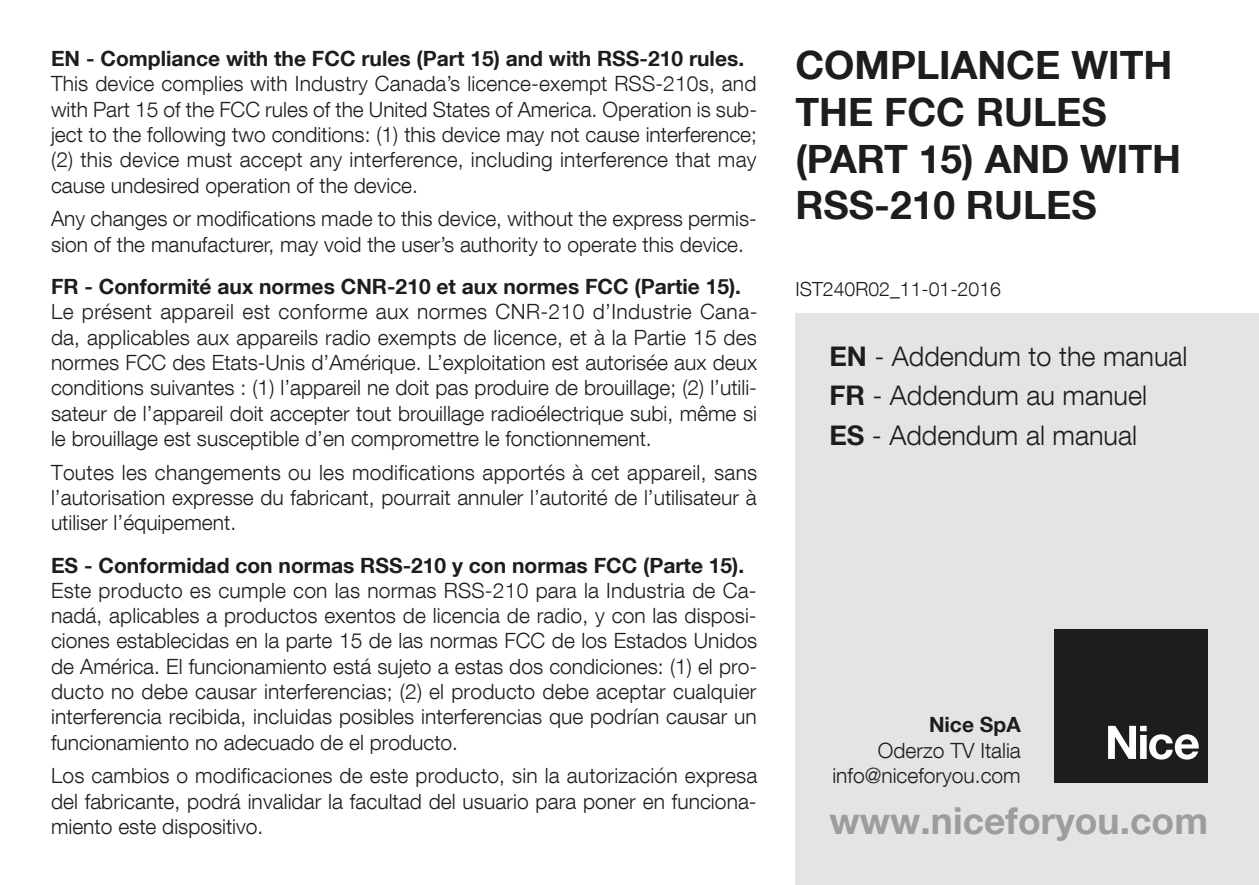
<style>
.page{position:relative;width:1259px;height:885px;background:#fff}
.page>*{position:absolute;margin:0;border:0;box-sizing:border-box;transform-origin:0 0}
.t1{font:700 39px/46.8px "Helvetica Neue LT Com";color:#1d1d1b}
.t2{font:700 37.2px "Helvetica Neue LT Com";color:#9d9d9d}
.t3{font:300 27px/39px "Helvetica Neue LT Com";color:#1d1d1b}
.t4{font:300 21px/25.2px "Helvetica Neue LT Com";color:#1d1d1b;text-align:justify}
.t5{font:700 21px "Helvetica Neue LT Com";color:#1d1d1b}
.t6{font:300 19.5px "Helvetica Neue LT Com";color:#1d1d1b}
.s1{font-weight:700}
</style>
<div class="page">
<div style="left:795px;top:313px;width:464px;height:571px;background:#e4e4e3"></div>
<div style="left:1054px;top:629px;width:154px;height:153px;background:#1d1d1b"></div>
<svg style="left:1108px;top:725px;width:91px;height:34px"></svg>
<p class="t5" style="left:51px;top:45px;width:694px">EN - Compliance with the FCC rules (Part 15) and with RSS-210 rules.</p>
<p class="t4" style="left:51px;top:71px;width:707px">This device complies with Industry Canada’s licence-exempt RSS-210s, and with Part 15 of the FCC rules of the United States of America. Operation is sub&shy;ject to the following two conditions: (1) this device may not cause interference; (2) this device must accept any interference, including interference that may cause undesired operation of the device.</p>
<p class="t4" style="left:51px;top:206px;width:707px">Any changes or modifications made to this device, without the express permis&shy;sion of the manufacturer, may void the user’s authority to operate this device.</p>
<p class="t5" style="left:51px;top:273px;width:691px">FR - Conformité aux normes CNR-210 et aux normes FCC (Partie 15).</p>
<p class="t4" style="left:51px;top:299px;width:708px">Le présent appareil est conforme aux normes CNR-210 d’Industrie Cana&shy;da, applicables aux appareils radio exempts de licence, et à la Partie 15 des normes FCC des Etats-Unis d’Amérique. L’exploitation est autorisée aux deux conditions suivantes : (1) l’appareil ne doit pas produire de brouillage; (2) l’utili&shy;sateur de l’appareil doit accepter tout brouillage radioélectrique subi, même si le brouillage est susceptible d’en compromettre le fonctionnement.</p>
<p class="t4" style="left:51px;top:459px;width:708px">Toutes les changements ou les modifications apportés à cet appareil, sans l’autorisation expresse du fabricant, pourrait annuler l’autorité de l’utilisateur à utiliser l’équipement.</p>
<p class="t5" style="left:51px;top:551px;width:695px">ES - Conformidad con normas RSS-210 y con normas FCC (Parte 15).</p>
<p class="t4" style="left:51px;top:577px;width:707px">Este producto es cumple con las normas RSS-210 para la Industria de Ca&shy;nadá, aplicables a productos exentos de licencia de radio, y con las disposi&shy;ciones establecidas en la parte 15 de las normas FCC de los Estados Unidos de América. El funcionamiento está sujeto a estas dos condiciones: (1) el pro&shy;ducto no debe causar interferencias; (2) el producto debe aceptar cualquier interferencia recibida, incluidas posibles interferencias que podrían causar un funcionamiento no adecuado de el producto.</p>
<p class="t4" style="left:51px;top:762px;width:708px">Los cambios o modificaciones de este producto, sin la autorización expresa del fabricante, podrá invalidar la facultad del usuario para poner en funciona&shy;miento este dispositivo.</p>
<h1 class="t1" style="left:795px;top:40px;width:387px">COMPLIANCE WITH<br>THE FCC RULES (PART 15) AND WITH<br>RSS-210 RULES</h1>
<p class="t6" style="left:795px;top:277px;width:207px">IST240R02_11-01-2016</p>
<p class="t3" style="left:829px;top:337px;width:360px"><span class="s1">EN</span> - Addendum to the manual<br><span class="s1">FR</span> - Addendum au manuel<br><span class="s1">ES</span> - Addendum al manual</p>
<p class="t5" style="left:929px;top:711px;width:93px">Nice SpA</p>
<p class="t4" style="left:832px;top:737px;width:190px;text-align:right">Oderzo TV Italia info@niceforyou.com</p>
<h2 class="t2" style="left:829px;top:797px;width:380px">www.niceforyou.com</h2>
</div>
